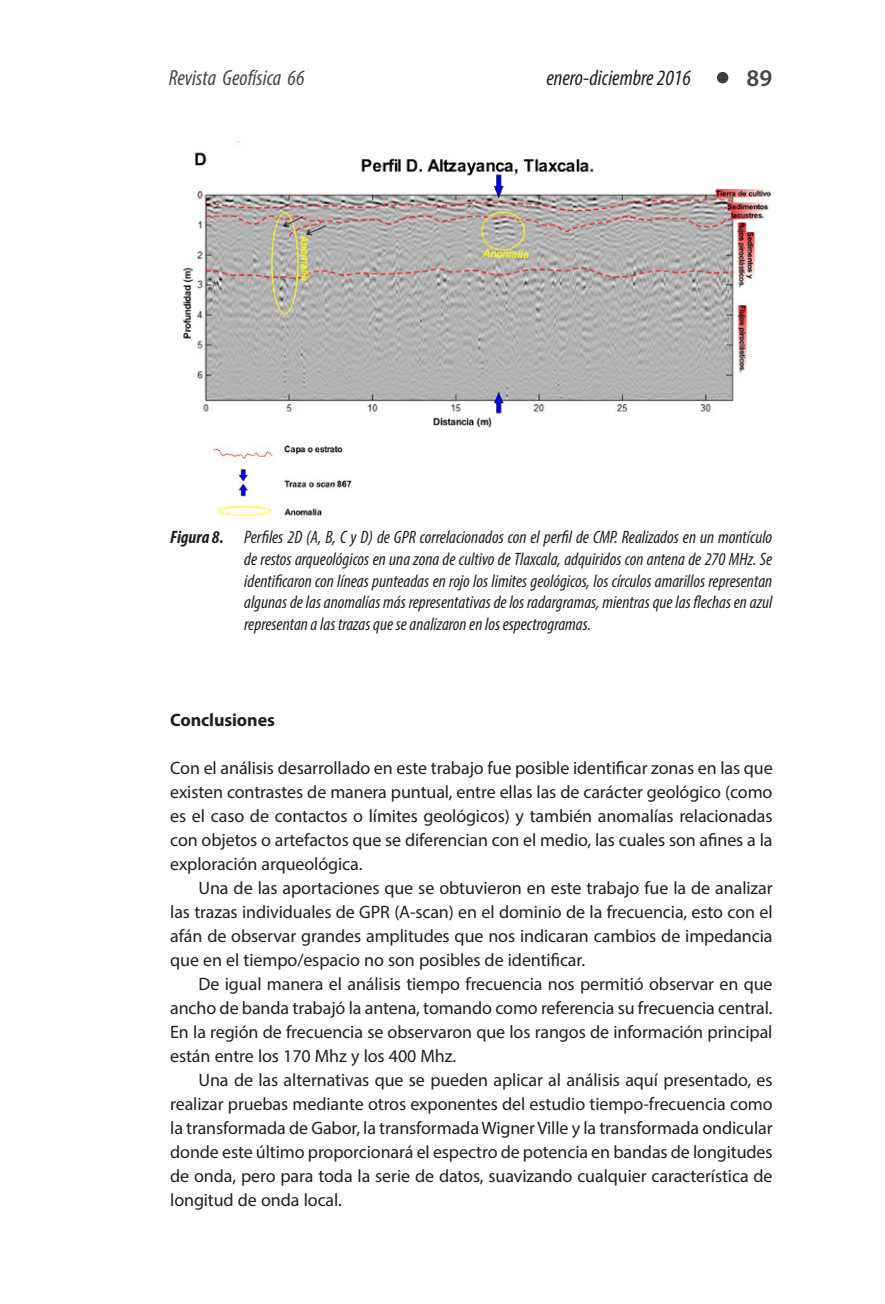
<style>
.page{position:relative;width:885px;height:1304px;background:#fff}
.page>*{position:absolute;margin:0;border:0;box-sizing:border-box;transform-origin:0 0}
.t1{font:600 24px "Myriad Pro";color:#464748}
.t2{font:italic condensed 22px "Myriad Pro";color:#231f20}
.t3{font:italic condensed 22px "Myriad Pro";color:#464748}
.cuerpo_de_texto{font:18px/24px "Myriad Pro";letter-spacing:-.005em;color:#231f20;text-align:justify}
.t4{font:italic condensed 18px/21.6px "Myriad Pro";color:#231f20;text-align:justify}
.cuerpo_de_texto-2{font:700 18px "Myriad Pro";letter-spacing:-.005em;color:#231f20}
.s1{font-weight:700}
</style>
<div class="page">
<div style="left:716px;top:72px;width:12px;height:11px;background:#3e3e3f;border-radius:50%"></div>
<img style="left:183px;top:142px;width:589px;height:376px">
<p class="t3" style="left:169px;top:64px;width:137px">Revista Geofísica 66</p>
<p class="t2" style="left:546px;top:64px;width:146px">enero-diciembre 2016</p>
<h1 class="t1" style="left:746px;top:63px;width:27px">89</h1>
<p class="t4" style="left:244px;top:526px;width:529px;text-indent:-74px"><span class="s1">Figura 8.</span> Perfiles 2D (A, B, C y D) de GPR correlacionados con el perfil de CMP. Realizados en un montículo de restos arqueológicos en una zona de cultivo de Tlaxcala, adquiridos con antena de 270 MHz. Se identificaron con líneas punteadas en rojo los limites geológicos, los círculos amarillos representan algunas de las anomalías más representativas de los radargramas, mientras que las flechas en azul representan a las trazas que se analizaron en los espectrogramas.</p>
<p class="cuerpo_de_texto-2" style="left:170px;top:708px;width:106px">Conclusiones</p>
<p class="cuerpo_de_texto" style="left:170px;top:755px;width:604px">Con el análisis desarrollado en este trabajo fue posible identificar zonas en las que existen contrastes de manera puntual, entre ellas las de carácter geológico (como es el caso de contactos o límites geológicos) y también anomalías relacionadas con objetos o artefactos que se diferencian con el medio, las cuales son afines a la exploración arqueológica.</p>
<p class="cuerpo_de_texto" style="left:170px;top:875px;width:604px;text-indent:28px">Una de las aportaciones que se obtuvieron en este trabajo fue la de analizar las trazas individuales de GPR (A-scan) en el dominio de la frecuencia, esto con el afán de observar grandes amplitudes que nos indicaran cambios de impedancia que en el tiempo/espacio no son posibles de identificar.</p>
<p class="cuerpo_de_texto" style="left:170px;top:971px;width:604px;text-indent:28px">De igual manera el análisis tiempo frecuencia nos permitió observar en que ancho de banda trabajó la antena, tomando como referencia su frecuencia central.<br>En la región de frecuencia se observaron que los rangos de información principal están entre los 170 Mhz y los 400 Mhz.</p>
<p class="cuerpo_de_texto" style="left:170px;top:1067px;width:604px;text-indent:28px">Una de las alternativas que se pueden aplicar al análisis aquí presentado, es realizar pruebas mediante otros exponentes del estudio tiempo-frecuencia como la transformada de Gabor, la transformada Wigner Ville y la transformada ondicular donde este último proporcionará el espectro de potencia en bandas de longitudes de onda, pero para toda la serie de datos, suavizando cualquier característica de longitud de onda local.</p>
</div>
